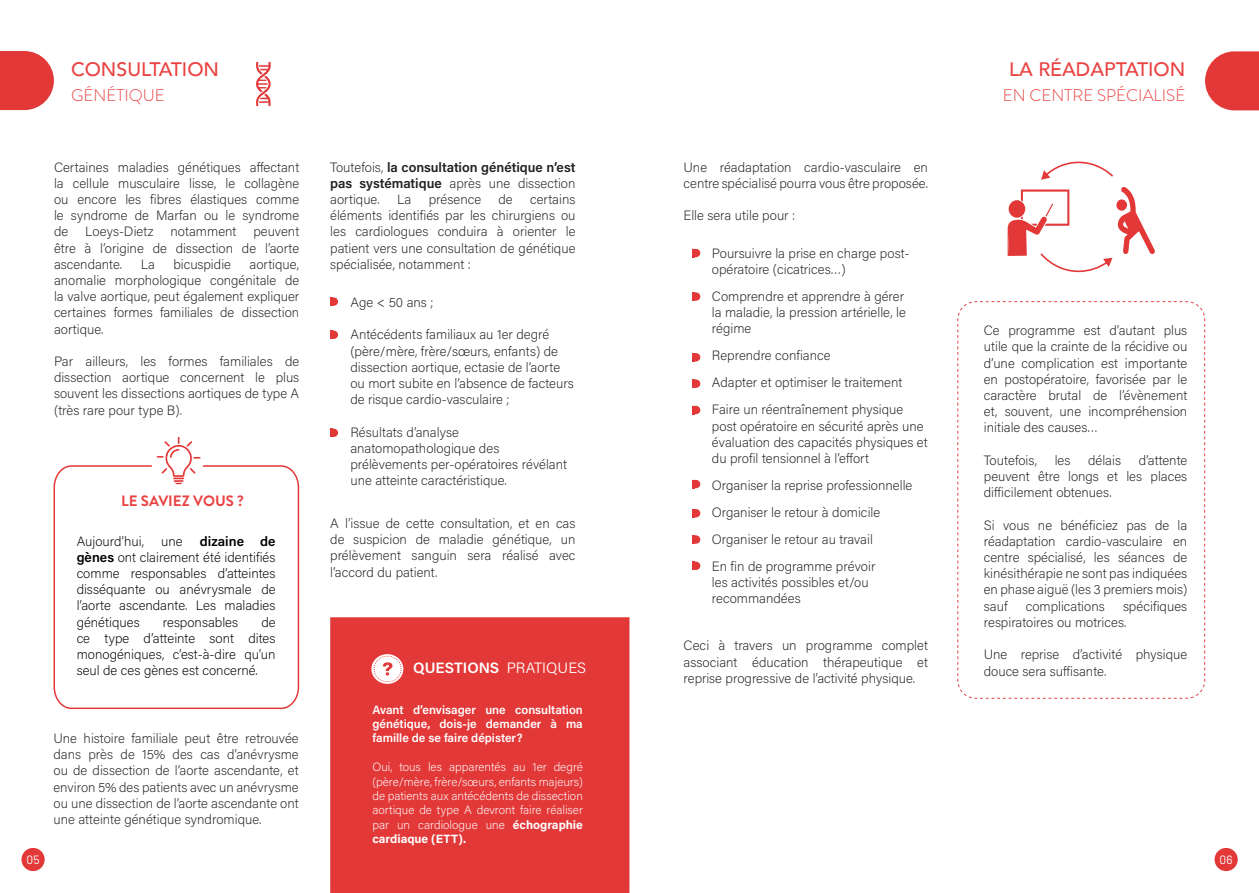
<style>
.page{position:relative;width:1259px;height:893px;background:#fff}
.page>*{position:absolute;margin:0;border:0;box-sizing:border-box;transform-origin:0 0}
.t1{font:500 19.5px "Avenir";color:#ea4242}
.t2{font:300 16.8px "Brandon Grotesque";color:#ea4242}
.t3{font:600 15px "Acumin Pro";color:#fff}
.t4{font:700 15px "Brandon Grotesque";color:#ea4242}
.t5{font:200 13.5px/16.2px "Acumin Pro";color:#231f20;text-align:justify}
.t6{font:200 13.5px/16.2px "Acumin Pro";color:#000;text-align:justify}
.t7{font:600 13.5px/16.2px "Acumin Pro";color:#231f20;text-align:justify}
.t8{font:200 12px/14.4px "Acumin Pro";color:#fff;text-align:justify}
.t9{font:600 12px/14.4px "Acumin Pro";color:#fff;text-align:justify}
.t10{font:12px "Barlow";color:#fff}
.s1{font-weight:600}
.s2{font-weight:200}
.s3{font-weight:300}
.s4{font-weight:700}
</style>
<div class="page">
<div style="left:21px;top:848px;width:24px;height:23px;background:#e33838;border-radius:50%"></div>
<div style="left:1214px;top:848px;width:23px;height:23px;background:#e33838;border-radius:50%"></div>
<svg style="left:0;top:51px;width:54px;height:59px;background:#e64f4f"></svg>
<svg style="left:1205px;top:51px;width:54px;height:59px;background:#e65050"></svg>
<svg style="left:53px;top:465px;width:247px;height:245px"></svg>
<svg style="left:330px;top:297px;width:8px;height:9px"></svg>
<svg style="left:330px;top:331px;width:8px;height:8px"></svg>
<svg style="left:330px;top:429px;width:8px;height:8px"></svg>
<div style="left:330px;top:617px;width:299px;height:276px;background:#e33838"></div>
<svg style="left:371px;top:654px;width:32px;height:30px"></svg>
<svg style="left:373px;top:656px;width:28px;height:26px"></svg>
<svg style="left:256px;top:62px;width:15px;height:44px"></svg>
<svg style="left:157px;top:437px;width:43px;height:47px"></svg>
<svg style="left:692px;top:249px;width:8px;height:8px"></svg>
<svg style="left:692px;top:292px;width:8px;height:9px"></svg>
<svg style="left:692px;top:353px;width:8px;height:8px"></svg>
<svg style="left:692px;top:379px;width:8px;height:9px"></svg>
<svg style="left:692px;top:406px;width:8px;height:8px"></svg>
<svg style="left:692px;top:480px;width:8px;height:8px"></svg>
<svg style="left:692px;top:509px;width:8px;height:8px"></svg>
<svg style="left:692px;top:535px;width:8px;height:9px"></svg>
<svg style="left:692px;top:562px;width:8px;height:8px"></svg>
<svg style="left:1007px;top:187px;width:148px;height:86px"></svg>
<svg style="left:1041px;top:161px;width:72px;height:19px"></svg>
<svg style="left:957px;top:301px;width:248px;height:398px"></svg>
<p class="t1" style="left:71px;top:52px;width:150px">CONSULTATION</p>
<p class="t2" style="left:71px;top:84px;width:95px">GÉNÉTIQUE</p>
<p class="t5" style="left:54px;top:158px;width:247px">Certaines maladies génétiques affectant la cellule musculaire lisse, le collagène ou encore les fibres élastiques comme le syndrome de Marfan ou le syndrome de</p>
<p class="t5" style="left:85px;top:223px;width:70px">Loeys-Dietz</p>
<p class="t5" style="left:170px;top:223px;width:67px">notamment</p>
<p class="t5" style="left:54px;top:223px;width:247px;text-indent:199px">peuvent être à l’origine de dissection de l’aorte ascendante.</p>
<p class="t5" style="left:54px;top:255px;width:247px;text-indent:195px">aortique, anomalie morphologique congénitale de la valve aortique, peut également expliquer certaines formes familiales de dissection aortique.</p>
<p class="t5" style="left:54px;top:353px;width:247px">Par ailleurs, les formes familiales de dissection aortique concernent le plus souvent les dissections aortiques de type A (très rare pour type B).</p>
<p class="t5" style="left:141px;top:255px;width:16px">La</p>
<p class="t5" style="left:173px;top:255px;width:59px">bicuspidie</p>
<p class="t4" style="left:121px;top:490px;width:124px">LE SAVIEZ VOUS ?</p>
<p class="t6" style="left:77px;top:532px;width:69px">Aujourd’hui,</p>
<p class="t6" style="left:161px;top:532px;width:23px">une</p>
<p class="t6" style="left:77px;top:532px;width:200px;text-indent:123px"><span class="s1">dizaine de gènes</span> ont clairement été identifiés comme responsables d’atteintes disséquante ou anévrysmale de l’aorte ascendante. Les maladies génétiques</p>
<p class="t6" style="left:77px;top:613px;width:200px;text-indent:185px">de ce type d’atteinte sont dites monogéniques, c’est-à-dire qu’un seul de ces gènes est concerné.</p>
<p class="t6" style="left:163px;top:613px;width:77px">responsables</p>
<p class="t5" style="left:54px;top:730px;width:247px">Une histoire familiale peut être retrouvée dans près de 15% des cas d’anévrysme ou de dissection de l’aorte ascendante, et environ 5% des patients avec un anévrysme ou une dissection de l’aorte ascendante ont une atteinte génétique syndromique.</p>
<p class="t7" style="left:330px;top:158px;width:247px"><span class="s2">Toutefois,</span> la consultation génétique n’est pas systématique <span class="s2">après une dissection aortique.</span></p>
<p class="t5" style="left:397px;top:191px;width:16px">La</p>
<p class="t5" style="left:429px;top:191px;width:54px">présence</p>
<p class="t5" style="left:498px;top:191px;width:16px">de</p>
<p class="t5" style="left:330px;top:191px;width:247px;text-indent:200px">certains éléments identifiés par les chirurgiens ou les cardiologues conduira à orienter le patient vers une consultation de génétique spécialisée, notamment :</p>
<p class="t5" style="left:350px;top:294px;width:85px">Age &lt; 50 ans ;</p>
<p class="t5" style="left:350px;top:326px;width:225px;text-align:left">Antécédents familiaux au 1er degré (père/mère, frère/sœurs, enfants) de dissection aortique, ectasie de l’aorte ou mort subite en l’absence de facteurs de risque cardio-vasculaire ;</p>
<p class="t5" style="left:350px;top:423px;width:218px;text-align:left">Résultats d’analyse anatomopathologique des prélèvements per-opératoires révélant une atteinte caractéristique.</p>
<p class="t5" style="left:330px;top:515px;width:247px">A l’issue de cette consultation, et en cas de suspicion de maladie génétique, un prélèvement sanguin sera réalisé avec l’accord du patient.</p>
<p class="t3" style="left:413px;top:658px;width:174px">QUESTIONS <span class="s3">PRATIQUES</span></p>
<p class="t9" style="left:372px;top:702px;width:212px">Avant d’envisager une consultation génétique, dois-je demander à ma famille de se faire dépister?</p>
<p class="t8" style="left:372px;top:759px;width:212px">Oui, tous les apparentés au 1er degré (père/mère, frère/sœurs, enfants majeurs) de patients aux antécédents de dissection aortique de type A devront faire réaliser par un cardiologue une <span class="s4">échographie cardiaque (ETT).</span></p>
<p class="t5" style="left:683px;top:158px;width:246px">Une réadaptation cardio-vasculaire en centre spécialisé pourra vous être proposée.</p>
<p class="t5" style="left:683px;top:207px;width:113px">Elle sera utile pour :</p>
<p class="t5" style="left:712px;top:244px;width:199px">Poursuivre la prise en charge post&shy;opératoire (cicatrices…)</p>
<p class="t5" style="left:712px;top:288px;width:195px;text-align:left">Comprendre et apprendre à gérer la maladie, la pression artérielle, le régime</p>
<p class="t5" style="left:712px;top:347px;width:120px">Reprendre confiance</p>
<p class="t5" style="left:712px;top:374px;width:192px">Adapter et optimiser le traitement</p>
<p class="t5" style="left:712px;top:401px;width:217px;text-align:left">Faire un réentraînement physique post opératoire en sécurité après une évaluation des capacités physiques et du profil tensionnel à l’effort</p>
<p class="t5" style="left:712px;top:477px;width:202px">Organiser la reprise professionnelle</p>
<p class="t5" style="left:712px;top:504px;width:170px">Organiser le retour à domicile</p>
<p class="t5" style="left:712px;top:531px;width:162px">Organiser le retour au travail</p>
<p class="t5" style="left:712px;top:558px;width:165px;text-align:left">En fin de programme prévoir les activités possibles et/ou recommandées</p>
<p class="t5" style="left:683px;top:637px;width:246px">Ceci à travers un programme complet associant éducation thérapeutique et reprise progressive de l’activité physique.</p>
<p class="t1" style="left:1009px;top:52px;width:178px">LA RÉADAPTATION</p>
<p class="t2" style="left:1003px;top:84px;width:184px">EN CENTRE SPÉCIALISÉ</p>
<p class="t5" style="left:983px;top:322px;width:205px">Ce programme est d’autant plus utile que la crainte de la récidive ou d’une complication est importante en postopératoire, favorisée par le caractère brutal de l’évènement et, souvent, une incompréhension initiale des causes…</p>
<p class="t5" style="left:983px;top:452px;width:55px">Toutefois,</p>
<p class="t5" style="left:1054px;top:452px;width:17px">les</p>
<p class="t5" style="left:1088px;top:452px;width:34px">délais</p>
<p class="t5" style="left:983px;top:452px;width:205px;text-indent:155px">d’attente peuvent être longs et les places difficilement obtenues.</p>
<p class="t5" style="left:983px;top:516px;width:205px">Si vous ne bénéficiez pas de la réadaptation cardio-vasculaire en centre spécialisé, les séances de kinésithérapie ne sont pas indiquées en phase aiguë (les 3 premiers mois) sauf</p>
<p class="t5" style="left:983px;top:597px;width:205px;text-indent:139px">spécifiques respiratoires ou motrices.</p>
<p class="t5" style="left:983px;top:646px;width:205px">Une reprise d’activité physique douce sera suffisante.</p>
<p class="t5" style="left:1025px;top:597px;width:81px">complications</p>
<p class="t10" style="left:27px;top:852px;width:14px">05</p>
<p class="t10" style="left:1219px;top:852px;width:14px">06</p>
</div>
